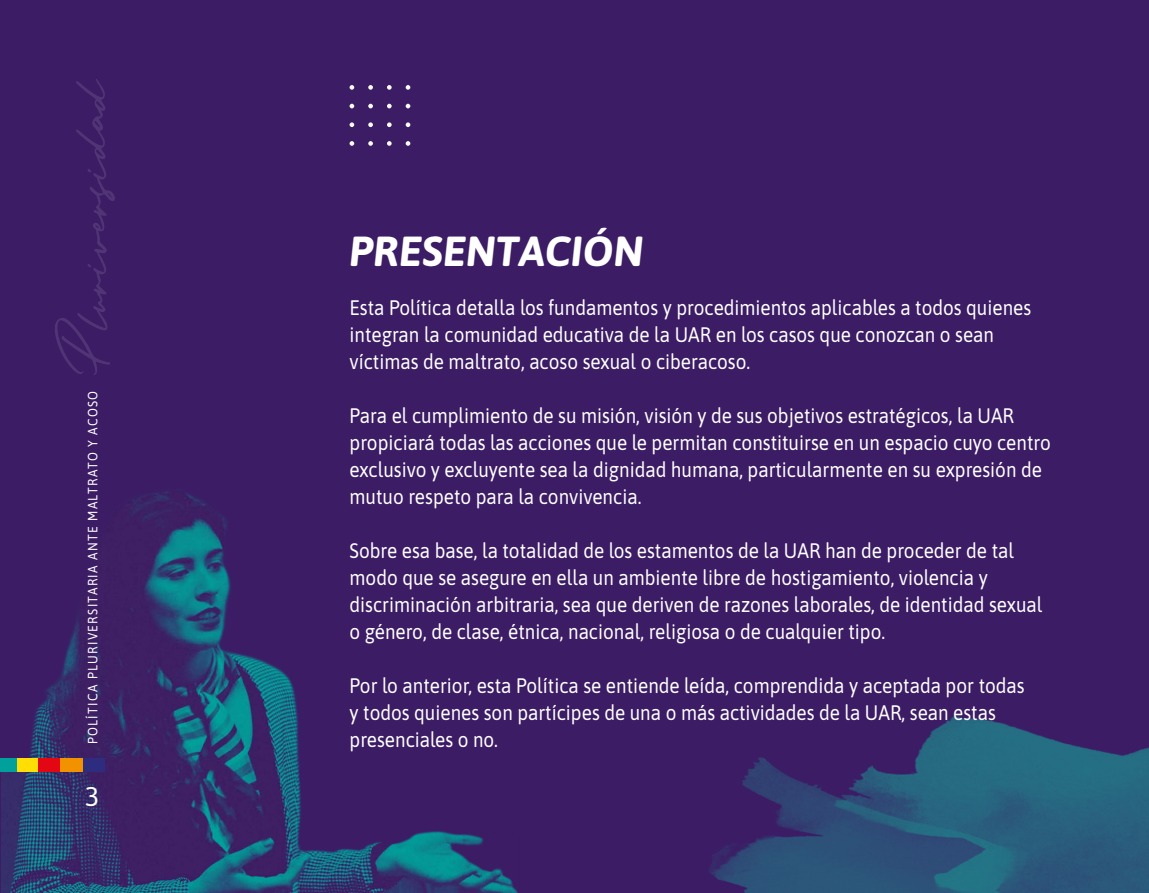
<style>
.page{position:relative;width:1149px;height:893px;background:#fff}
.page>*{position:absolute;margin:0;border:0;box-sizing:border-box;transform-origin:0 0}
.t1{font:italic 700 42px "Asap";color:#fff}
.t2{font:27px "Asap";color:#fff}
.t3{font:21px/27px "Asap";color:#fff;scale:.9 1}
.t4{font:13.5px "Asap";letter-spacing:.11em;color:#fff;scale:.9 1}
</style>
<div class="page">
<div style="left:0;top:0;width:1148px;height:893px;background:#3c1c65"></div>
<img style="left:1px;top:352px;width:961px;height:541px">
<svg style="left:349px;top:85px;width:5px;height:5px"></svg>
<svg style="left:349px;top:104px;width:5px;height:4px"></svg>
<svg style="left:368px;top:85px;width:5px;height:5px"></svg>
<svg style="left:368px;top:104px;width:5px;height:4px"></svg>
<svg style="left:387px;top:85px;width:4px;height:5px"></svg>
<svg style="left:387px;top:104px;width:4px;height:4px"></svg>
<svg style="left:405px;top:85px;width:5px;height:5px"></svg>
<svg style="left:405px;top:104px;width:5px;height:4px"></svg>
<svg style="left:349px;top:122px;width:5px;height:5px"></svg>
<svg style="left:349px;top:141px;width:5px;height:5px"></svg>
<svg style="left:368px;top:122px;width:5px;height:5px"></svg>
<svg style="left:368px;top:141px;width:5px;height:5px"></svg>
<svg style="left:387px;top:122px;width:4px;height:5px"></svg>
<svg style="left:387px;top:141px;width:4px;height:5px"></svg>
<svg style="left:405px;top:122px;width:5px;height:5px"></svg>
<svg style="left:405px;top:141px;width:5px;height:5px"></svg>
<svg style="left:54px;top:79px;width:61px;height:296px;background:#3e1e66"></svg>
<div style="left:0;top:759px;width:33px;height:13px;background:#00a19a"></div>
<div style="left:18px;top:759px;width:43px;height:13px;background:#ffde06"></div>
<div style="left:38px;top:759px;width:47px;height:13px;background:#e30613"></div>
<div style="left:60px;top:759px;width:44px;height:13px;background:#f39200"></div>
<div style="left:83px;top:759px;width:21px;height:13px;background:#2e2c7e"></div>
<p class="t4" style="left:83px;top:744px;width:394px;rotate:-90deg">POLÍTICA PLURIVERSITARIA ANTE MALTRATO Y ACOSO</p>
<p class="t2" style="left:85px;top:778px;width:16px">3</p>
<h1 class="t1" style="left:349px;top:223px;width:296px">PRESENTACIÓN</h1>
<p class="t3" style="left:349px;top:293px;width:758px">Esta Política detalla los fundamentos y procedimientos aplicables a todos quienes integran la comunidad educativa de la UAR en los casos que conozcan o sean víctimas de maltrato, acoso sexual o ciberacoso.</p>
<p class="t3" style="left:349px;top:401px;width:780px">Para el cumplimiento de su misión, visión y de sus objetivos estratégicos, la UAR propiciará todas las acciones que le permitan constituirse en un espacio cuyo centro exclusivo y excluyente sea la dignidad humana, particularmente en su expresión de mutuo respeto para la convivencia.</p>
<p class="t3" style="left:349px;top:536px;width:771px">Sobre esa base, la totalidad de los estamentos de la UAR han de proceder de tal modo que se asegure en ella un ambiente libre de hostigamiento, violencia y discriminación arbitraria, sea que deriven de razones laborales, de identidad sexual o género, de clase, étnica, nacional, religiosa o de cualquier tipo.</p>
<p class="t3" style="left:349px;top:671px;width:751px">Por lo anterior, esta Política se entiende leída, comprendida y aceptada por todas y todos quienes son partícipes de una o más actividades de la UAR, sean estas presenciales o no.</p>
</div>
